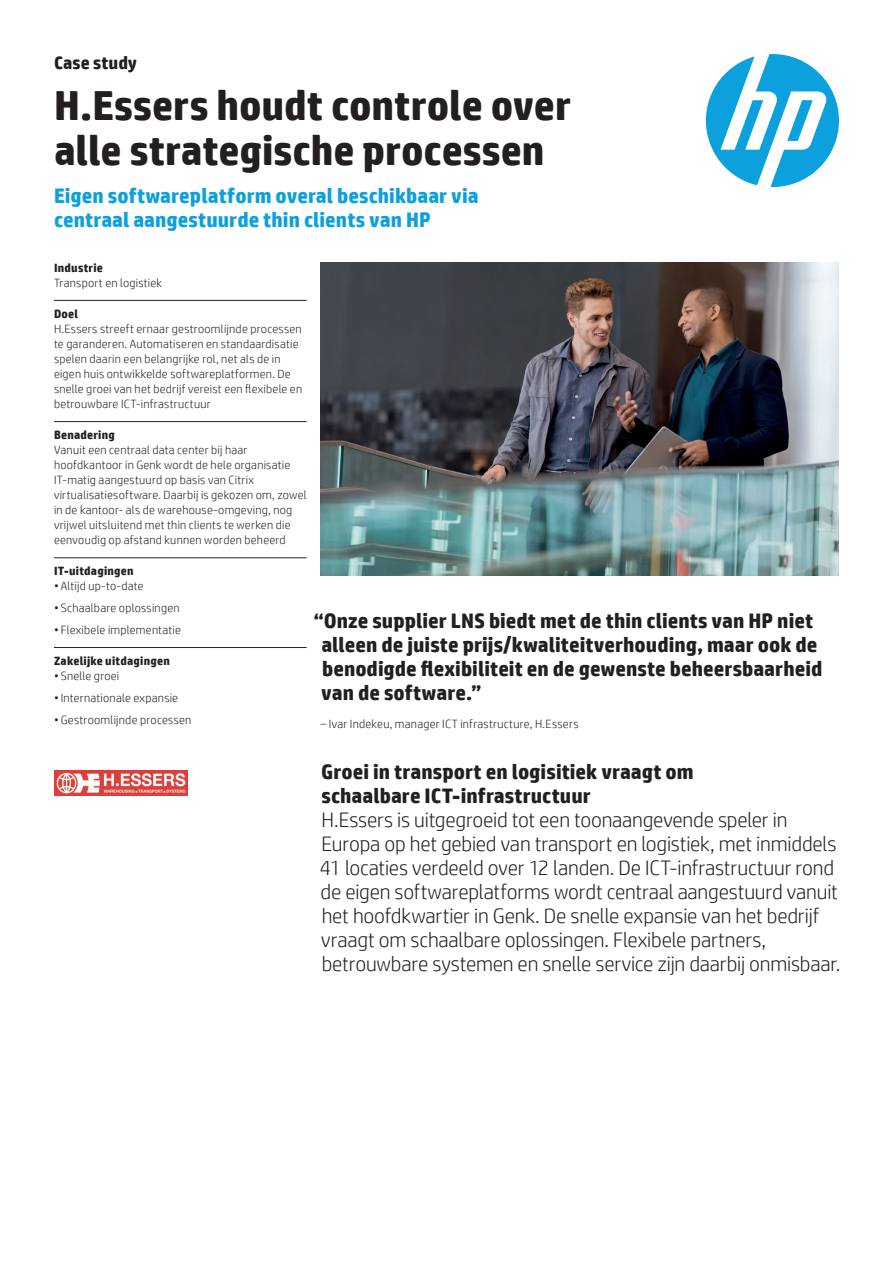
<style>
.page{position:relative;width:893px;height:1263px;background:#fff}
.page>*{position:absolute;margin:0;border:0;box-sizing:border-box;transform-origin:0 0}
.Headline_28_30{font:700 42px/45px "HP Simplified";color:#231f20}
.Intro_14_16{font:300 21px/24px "HP Simplified";letter-spacing:-.01em;color:#231f20}
.Cover_quote_14_16{font:700 21px/24px "HP Simplified";color:#231f20}
.Subhead_14_16_bold_b{font:700 21px/24px "HP Simplified";color:#0ca0dd}
.Subhead_14_16_bold_b-2{font:700 21px/24px "HP Simplified";letter-spacing:.005em;color:#231f20}
.Docment_type_12_14{font:700 18px "HP Simplified";letter-spacing:.005em;color:#231f20}
.Sidebar_body_w__rule{font:300 12px/15px "HP Simplified";letter-spacing:.02em;color:#231f20}
.Sidebar_header{font:700 12px "HP Simplified";letter-spacing:.02em;color:#231f20}
.Cover_quote_attribut{font:300 12px "HP Simplified";letter-spacing:.02em;color:#231f20}
</style>
<div class="page">
<svg style="left:706px;top:54px;width:133px;height:133px"></svg>
<img style="left:320px;top:262px;width:519px;height:314px">
<hr style="left:54px;top:300px;width:253px;height:1px;background:#231f20">
<hr style="left:54px;top:421px;width:253px;height:1px;background:#231f20">
<hr style="left:54px;top:557px;width:253px;height:1px;background:#231f20">
<hr style="left:54px;top:647px;width:253px;height:1px;background:#231f20">
<img style="left:54px;top:771px;width:133px;height:25px">
<p class="Docment_type_12_14" style="left:54px;top:52px;width:85px">Case study</p>
<p class="Headline_28_30" style="left:54px;top:83px;width:518px">H.Essers houdt controle over alle strategische processen</p>
<p class="Subhead_14_16_bold_b" style="left:54px;top:183px;width:426px">Eigen softwareplatform overal beschikbaar via centraal aangestuurde thin clients van HP</p>
<p class="Sidebar_header" style="left:54px;top:260px;width:50px">Industrie</p>
<p class="Sidebar_body_w__rule" style="left:54px;top:275px;width:110px">Transport en logistiek</p>
<p class="Sidebar_header" style="left:54px;top:307px;width:26px">Doel</p>
<p class="Sidebar_body_w__rule" style="left:54px;top:321px;width:250px">H.Essers streeft ernaar gestroomlijnde processen te garanderen. Automatiseren en standaardisatie spelen daarin een belangrijke rol, net als de in eigen huis ontwikkelde softwareplatformen. De snelle groei van het bedrijf vereist een flexibele en betrouwbare ICT-infrastructuur</p>
<p class="Sidebar_header" style="left:54px;top:428px;width:62px">Benadering</p>
<p class="Sidebar_body_w__rule" style="left:54px;top:442px;width:254px">Vanuit een centraal data center bij haar hoofdkantoor in Genk wordt de hele organisatie IT-matig aangestuurd op basis van Citrix virtualisatiesoftware. Daarbij is gekozen om, zowel in de kantoor- als de warehouse-omgeving, nog vrijwel uitsluitend met thin clients te werken die eenvoudig op afstand kunnen worden beheerd</p>
<p class="Sidebar_header" style="left:54px;top:564px;width:81px">IT-uitdagingen</p>
<p class="Sidebar_body_w__rule" style="left:54px;top:578px;width:91px">• Altijd up-to-date</p>
<p class="Sidebar_body_w__rule" style="left:54px;top:600px;width:127px">• Schaalbare oplossingen</p>
<p class="Sidebar_body_w__rule" style="left:54px;top:622px;width:128px">• Flexibele implementatie</p>
<p class="Sidebar_header" style="left:54px;top:654px;width:117px">Zakelijke uitdagingen</p>
<p class="Sidebar_body_w__rule" style="left:54px;top:668px;width:67px">• Snelle groei</p>
<p class="Sidebar_body_w__rule" style="left:54px;top:690px;width:126px">•Internationale expansie</p>
<p class="Sidebar_body_w__rule" style="left:54px;top:712px;width:139px">• Gestroomlijnde processen</p>
<p class="Cover_quote_14_16" style="left:321px;top:608px;width:503px;text-indent:-7px">“Onze supplier LNS biedt met de thin clients van HP niet alleen de juiste prijs/kwaliteitverhouding, maar ook de benodigde flexibiliteit en de gewenste beheersbaarheid van de software.”</p>
<p class="Cover_quote_attribut" style="left:320px;top:717px;width:260px">– Ivar Indekeu, manager ICT infrastructure, H.Essers</p>
<p class="Subhead_14_16_bold_b-2" style="left:321px;top:759px;width:374px">Groei in transport en logisitiek vraagt om schaalbare ICT-infrastructuur</p>
<p class="Intro_14_16" style="left:320px;top:807px;width:522px">H.Essers is uitgegroeid tot een toonaangevende speler in Europa op het gebied van transport en logistiek, met inmiddels 41 locaties verdeeld over 12 landen. De ICT-infrastructuur rond de eigen softwareplatforms wordt centraal aangestuurd vanuit het hoofdkwartier in Genk. De snelle expansie van het bedrijf vraagt om schaalbare oplossingen. Flexibele partners, betrouwbare systemen en snelle service zijn daarbij onmisbaar.</p>
</div>
